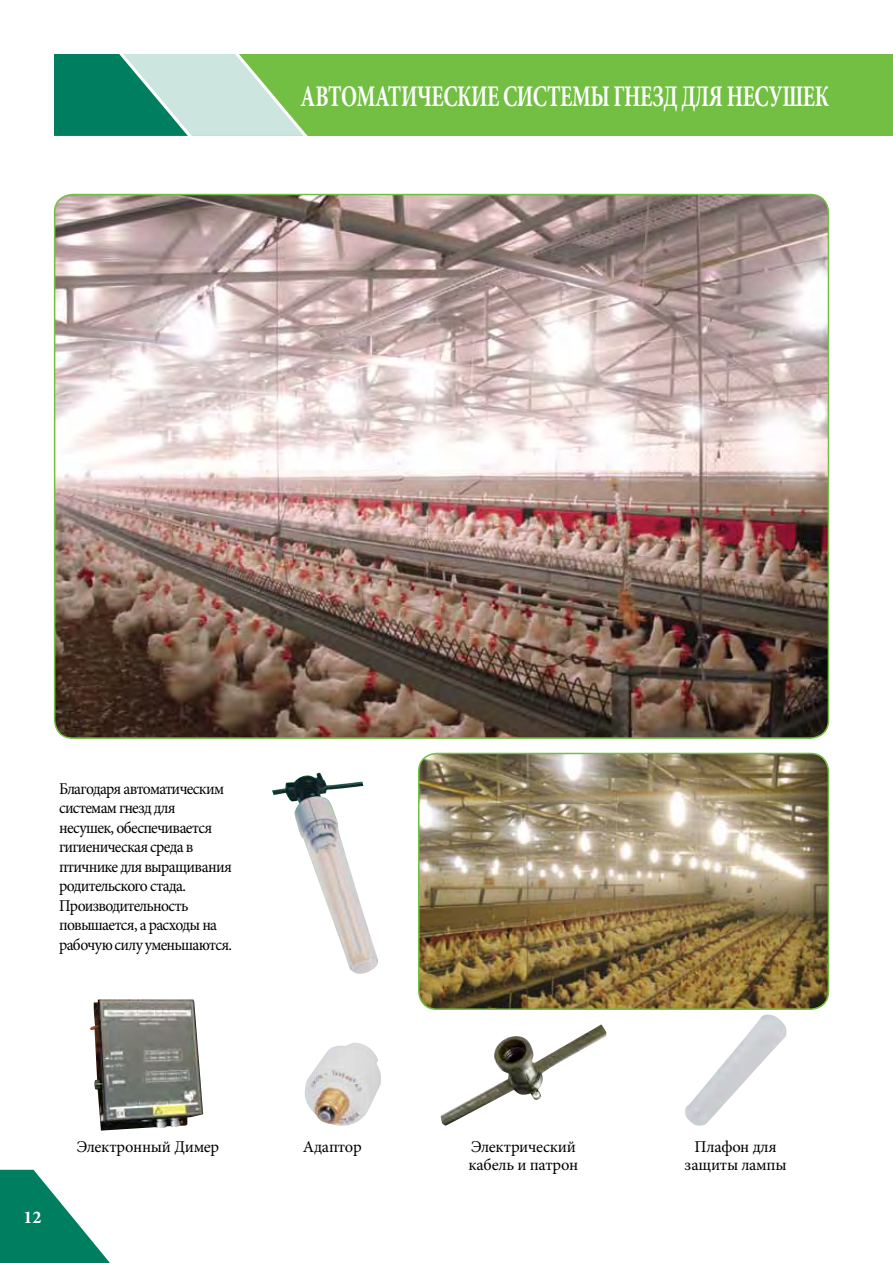
<style>
.page{position:relative;width:893px;height:1263px;background:#fff}
.page>*{position:absolute;margin:0;border:0;box-sizing:border-box;transform-origin:0 0}
.t1{font:700 30px "Minion Pro";letter-spacing:-.02em;color:#fff;scale:.7 1}
.t2{font:700 18px "Minion Pro";color:#fff}
.t3{font:16.5px/19.5px "Minion Pro";letter-spacing:-.04em;color:#000;scale:.95 1}
.t4{font:16.5px/18px "Minion Pro";letter-spacing:-.015em;color:#000}
</style>
<div class="page">
<div style="left:54px;top:54px;width:839px;height:82px;background:#72bf44"></div>
<svg style="left:54px;top:54px;width:254px;height:82px;background:#71b898"></svg>
<svg style="left:0;top:1170px;width:110px;height:93px"></svg>
<img style="left:55px;top:195px;width:773px;height:543px">
<img style="left:419px;top:753px;width:409px;height:256px">
<div style="left:418px;top:753px;width:411px;height:257px;border:2px solid #72bf44;border-radius:18px"></div>
<img style="left:90px;top:999px;width:113px;height:131px">
<img style="left:685px;top:1014px;width:102px;height:112px">
<img style="left:440px;top:1024px;width:166px;height:102px">
<img style="left:304px;top:1043px;width:77px;height:83px">
<img style="left:272px;top:773px;width:106px;height:201px">
<h1 class="t1" style="left:301px;top:75px;width:757px">АВТОМАТИЧЕСКИЕ СИСТЕМЫ ГНЕЗД ДЛЯ НЕСУШЕК</h1>
<p class="t3" style="left:59px;top:779px;width:184px">Благодаря автоматическим системам гнезд для несушек, обеспечивается гигиеническая среда в птичнике для выращивания родительского стада.<br>Производительность повышается, а расходы на рабочую силу уменьшаются.</p>
<p class="t2" style="left:23px;top:1204px;width:19px">12</p>
<p class="t4" style="left:77px;top:1137px;width:144px">Электронный Димер</p>
<p class="t4" style="left:685px;top:1137px;width:104px;text-align:center">Плафон для защиты лампы</p>
<p class="t4" style="left:303px;top:1137px;width:60px">Адаптор</p>
<p class="t4" style="left:469px;top:1137px;width:111px">Электрический кабель и патрон</p>
</div>
